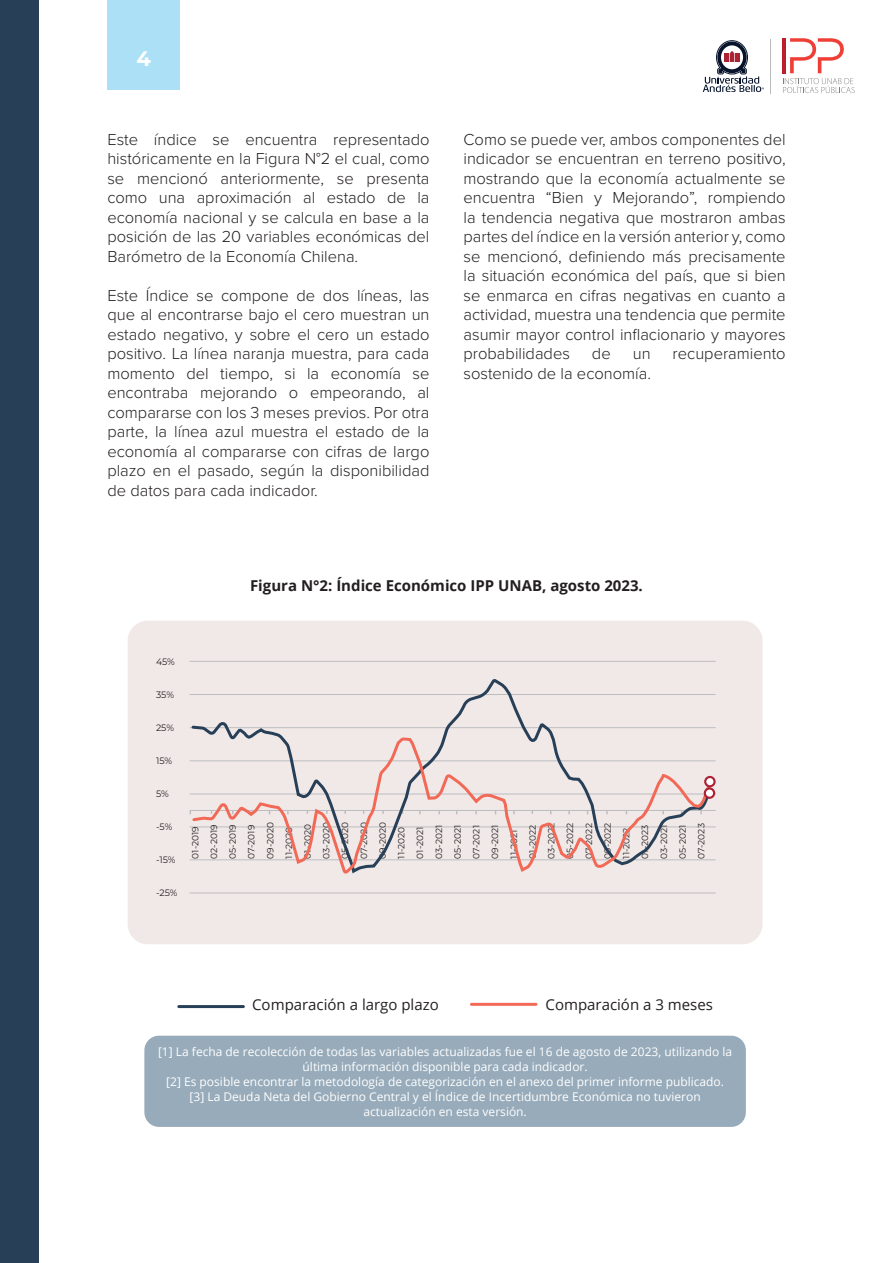
<style>
.page{position:relative;width:893px;height:1263px;background:#fff}
.page>*{position:absolute;margin:0;border:0;box-sizing:border-box;transform-origin:0 0}
.t1{font:700 21px "Montserrat";color:#fff}
.t2{font:300 16.5px/19.5px "Proxima Nova";color:#231f20;text-align:justify}
.t3{font:700 15px "Open Sans";color:#231f20}
.t4{font:15px "Open Sans";color:#231f20}
.t5{font:12px/15px "Open Sans";color:#fff;text-align:center}
.t6{font:9.3px "Montserrat";color:#231f20}
.t7{font:9px/18.8px "Montserrat";color:#231f20}
</style>
<div class="page">
<div style="left:107px;top:0;width:73px;height:90px;background:#ace0f7"></div>
<div style="left:0;top:0;width:38px;height:1263px;background:#283f58"></div>
<svg style="left:703px;top:41px;width:61px;height:51px"></svg>
<hr style="left:771px;top:39px;width:1px;height:55px;background:#bbbdbd">
<hr style="left:782px;top:38px;width:4px;height:35px;background:#be1d2c">
<svg style="left:783px;top:38px;width:72px;height:55px"></svg>
<div style="left:144px;top:1036px;width:602px;height:91px;background:#97abba;border-radius:15px"></div>
<hr style="left:179px;top:1005px;width:64px;height:3px;background:#283f58">
<hr style="left:471px;top:1003px;width:65px;height:3px;background:#f26a57">
<div style="left:128px;top:621px;width:634px;height:323px;background:#f1e9e8;border-radius:20px"></div>
<hr style="left:190px;top:661px;width:526px;height:1px;background:#bcbdc0">
<hr style="left:190px;top:694px;width:526px;height:1px;background:#bcbdc0">
<hr style="left:190px;top:727px;width:526px;height:1px;background:#bcbdc0">
<hr style="left:190px;top:760px;width:526px;height:1px;background:#bcbdc0">
<hr style="left:190px;top:793px;width:526px;height:1px;background:#bcbdc0">
<hr style="left:190px;top:826px;width:526px;height:1px;background:#bcbdc0">
<hr style="left:190px;top:892px;width:526px;height:1px;background:#bcbdc0">
<hr style="left:190px;top:859px;width:526px;height:1px;background:#bcbdc0">
<hr style="left:190px;top:810px;width:526px;height:1px;background:#bcbdc0">
<svg style="left:191px;top:679px;width:523px;height:182px"></svg>
<svg style="left:190px;top:735px;width:523px;height:139px"></svg>
<svg style="left:704px;top:776px;width:12px;height:11px"></svg>
<div style="left:706px;top:778px;width:7px;height:7px;background:#fff;border-radius:50%"></div>
<svg style="left:704px;top:787px;width:11px;height:12px"></svg>
<div style="left:706px;top:789px;width:7px;height:8px;background:#fff;border-radius:50%"></div>
<p class="t1" style="left:136px;top:44px;width:16px">4</p>
<p class="t2" style="left:107px;top:129px;width:324px">Este índice se encuentra representado históricamente en la Figura N°2 el cual, como se mencionó anteriormente, se presenta como una aproximación al estado de la economía nacional y se calcula en base a la posición de las 20 variables económicas del Barómetro de la Economía Chilena.</p>
<p class="t2" style="left:107px;top:285px;width:324px">Este Índice se compone de dos líneas, las que al encontrarse bajo el cero muestran un estado negativo, y sobre el cero un estado positivo. La línea naranja muestra, para cada momento del tiempo, si la economía se encontraba mejorando o empeorando, al compararse con los 3 meses previos. Por otra parte, la línea azul muestra el estado de la economía al compararse con cifras de largo plazo en el pasado, según la disponibilidad de datos para cada indicador.</p>
<p class="t2" style="left:463px;top:129px;width:324px">Como se puede ver, ambos componentes del indicador se encuentran en terreno positivo, mostrando que la economía actualmente se encuentra “Bien y Mejorando”, rompiendo la tendencia negativa que mostraron ambas partes del índice en la versión anterior y, como se mencionó, definiendo más precisamente la situación económica del país, que si bien se enmarca en cifras negativas en cuanto a actividad, muestra una tendencia que permite asumir mayor control inflacionario y mayores probabilidades</p>
<p class="t2" style="left:592px;top:343px;width:20px">de</p>
<p class="t2" style="left:633px;top:343px;width:19px">un</p>
<p class="t2" style="left:673px;top:343px;width:115px">recuperamiento</p>
<p class="t2" style="left:463px;top:363px;width:189px">sostenido de la economía.</p>
<p class="t3" style="left:250px;top:575px;width:394px">Figura N°2: Índice Económico IPP UNAB, agosto 2023.</p>
<p class="t6" style="left:156px;top:655px;width:20px">45%</p>
<p class="t6" style="left:156px;top:688px;width:20px">35%</p>
<p class="t6" style="left:156px;top:721px;width:20px">25%</p>
<p class="t6" style="left:156px;top:754px;width:18px">15%</p>
<p class="t6" style="left:156px;top:787px;width:14px">5%</p>
<p class="t6" style="left:156px;top:820px;width:18px">-5%</p>
<p class="t6" style="left:156px;top:853px;width:21px">-15%</p>
<p class="t6" style="left:156px;top:886px;width:23px">-25%</p>
<p class="t7" style="left:185px;top:859px;width:38px;rotate:-90deg">01-2019<br>02-2019<br>05-2019<br>07-2019<br>09-2020<br>11-2020<br>01-2020<br>03-2020<br>05-2020<br>07-2020<br>09-2020<br>11-2020<br>01-2021<br>03-2021<br>05-2021<br>07-2021<br>09-2021<br>11-2021<br>01-2022<br>03-2022<br>05-2022<br>07-2022<br>09-2022<br>11-2022<br>01-2023<br>03-2021<br>05-2021<br>07-2023</p>
<p class="t4" style="left:252px;top:994px;width:188px">Comparación a largo plazo</p>
<p class="t4" style="left:545px;top:994px;width:169px">Comparación a 3 meses</p>
<p class="t5" style="left:158px;top:1044px;width:576px">[1] La fecha de recolección de todas las variables actualizadas fue el 16 de agosto de 2023, utilizando la última información disponible para cada indicador.<br>[2] Es posible encontrar la metodología de categorización en el anexo del primer informe publicado. [3] La Deuda Neta del Gobierno Central y el Índice de Incertidumbre Económica no tuvieron actualización en esta versión.</p>
</div>
